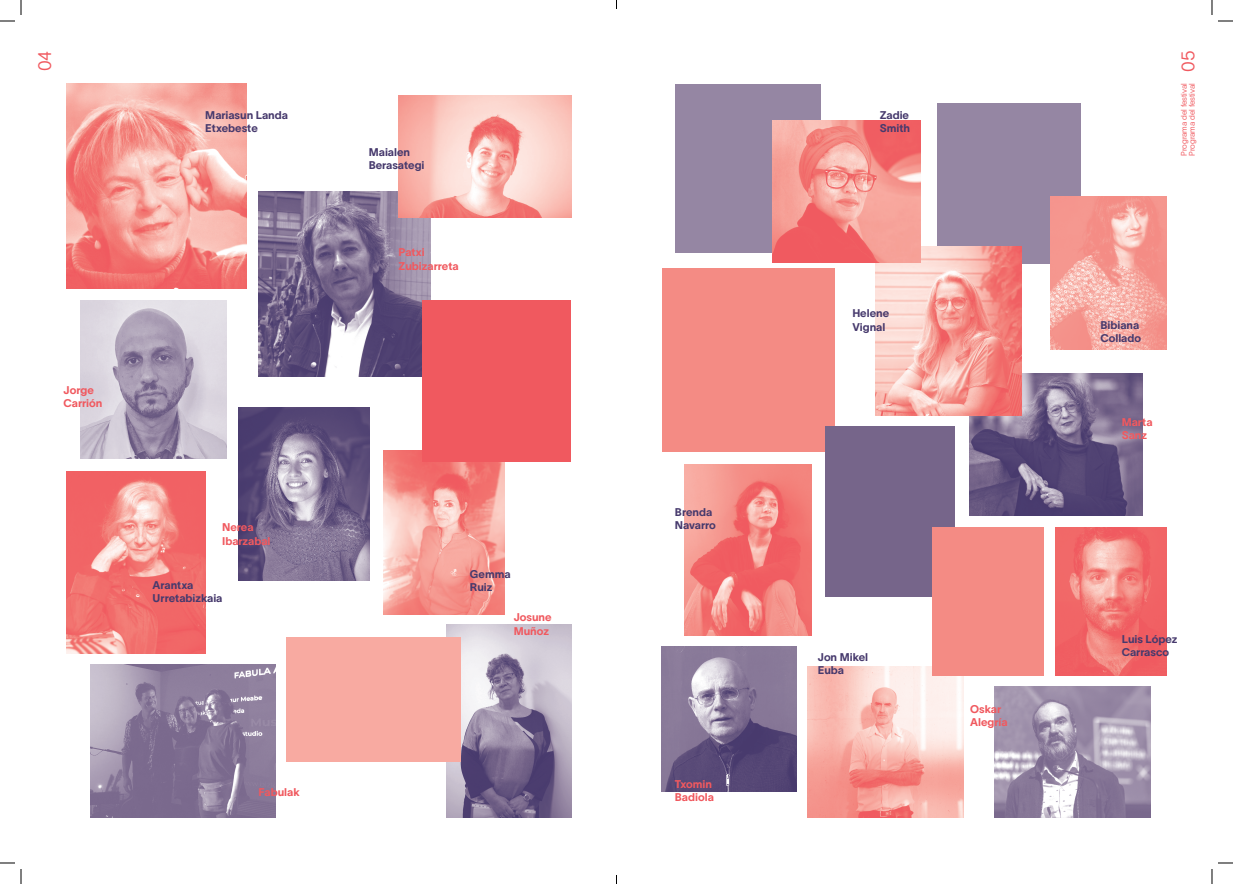
<style>
.page{position:relative;width:1233px;height:884px;background:#fff}
.page>*{position:absolute;margin:0;border:0;box-sizing:border-box;transform-origin:0 0}
.t1{font:18px "TWK Lausanne Pan 250";color:#f0595f}
.nombre_ponentes{font:11px/13.2px "TWK Lausanne Pan 750";color:#473a6d}
.nombre_ponentes-2{font:11px/13.2px "TWK Lausanne Pan 750";color:#f0595f}
.t2{font:8px/8px "TWK Lausanne Pan 250";color:#f0595f}
</style>
<div class="page">
<img style="left:969px;top:373px;width:173px;height:142px">
<img style="left:67px;top:83px;width:179px;height:205px">
<img style="left:258px;top:191px;width:173px;height:186px">
<img style="left:239px;top:408px;width:131px;height:173px">
<img style="left:398px;top:95px;width:173px;height:123px">
<img style="left:81px;top:300px;width:145px;height:158px">
<img style="left:384px;top:450px;width:120px;height:164px">
<div style="left:662px;top:268px;width:172px;height:184px;background:#f48b84"></div>
<img style="left:684px;top:465px;width:128px;height:170px">
<div style="left:825px;top:426px;width:130px;height:171px;background:#76658a"></div>
<div style="left:937px;top:104px;width:143px;height:160px;background:#9586a3"></div>
<div style="left:675px;top:84px;width:145px;height:168px;background:#9586a3"></div>
<img style="left:875px;top:247px;width:146px;height:168px">
<img style="left:66px;top:472px;width:139px;height:181px">
<img style="left:446px;top:625px;width:125px;height:193px">
<img style="left:772px;top:120px;width:148px;height:142px">
<img style="left:994px;top:686px;width:156px;height:132px">
<img style="left:662px;top:646px;width:134px;height:146px">
<img style="left:807px;top:666px;width:156px;height:152px">
<img style="left:91px;top:665px;width:184px;height:153px">
<div style="left:286px;top:638px;width:174px;height:124px;background:#f8aaa1"></div>
<div style="left:423px;top:300px;width:148px;height:162px;background:#f0595f"></div>
<img style="left:1050px;top:197px;width:116px;height:153px">
<img style="left:1055px;top:527px;width:111px;height:149px">
<div style="left:932px;top:527px;width:112px;height:149px;background:#f48b84"></div>
<svg style="left:1218px;top:20px;width:15px;height:2px"></svg>
<svg style="left:1218px;top:862px;width:15px;height:2px"></svg>
<svg style="left:0;top:0;width:22px;height:22px"></svg>
<svg style="left:0;top:862px;width:22px;height:22px"></svg>
<svg style="left:1211px;top:0;width:1px;height:15px"></svg>
<svg style="left:1211px;top:869px;width:1px;height:15px"></svg>
<h1 class="t1" style="left:32px;top:71px;width:22px;rotate:-90deg">04</h1>
<h1 class="t1" style="left:1175px;top:72px;width:23px;rotate:-90deg">05</h1>
<p class="nombre_ponentes" style="left:205px;top:108px;width:84px">Mariasun Landa<br>Etxebeste</p>
<p class="nombre_ponentes-2" style="left:64px;top:383px;width:40px">Jorge<br>Carrión</p>
<p class="nombre_ponentes-2" style="left:222px;top:520px;width:50px">Nerea<br>Ibarzabal</p>
<p class="nombre_ponentes" style="left:153px;top:578px;width:71px">Arantxa<br>Urretabizkaia</p>
<p class="nombre_ponentes-2" style="left:258px;top:784px;width:43px">Fabulak</p>
<p class="nombre_ponentes" style="left:369px;top:145px;width:57px">Maialen<br>Berasategi</p>
<p class="nombre_ponentes-2" style="left:398px;top:245px;width:62px">Patxi<br>Zubizarreta</p>
<p class="nombre_ponentes" style="left:470px;top:567px;width:42px">Gemma<br>Ruiz</p>
<p class="nombre_ponentes-2" style="left:514px;top:610px;width:39px">Josune<br>Muñoz</p>
<p class="nombre_ponentes" style="left:675px;top:505px;width:43px">Brenda<br>Navarro</p>
<p class="nombre_ponentes-2" style="left:675px;top:777px;width:41px">Txomin<br>Badiola</p>
<p class="nombre_ponentes" style="left:879px;top:108px;width:32px">Zadie<br>Smith</p>
<p class="nombre_ponentes" style="left:852px;top:306px;width:38px">Helene<br>Vignal</p>
<p class="nombre_ponentes" style="left:818px;top:650px;width:52px">Jon Mikel<br>Euba</p>
<p class="nombre_ponentes-2" style="left:970px;top:702px;width:39px">Oskar<br>Alegría</p>
<p class="t2" style="left:1179px;top:156px;width:74px;rotate:-90deg">Programa del festival<br>Programa del festival</p>
<p class="nombre_ponentes" style="left:1100px;top:318px;width:42px">Bibiana<br>Collado</p>
<p class="nombre_ponentes-2" style="left:1121px;top:414px;width:32px">Marta<br>Sanz</p>
<p class="nombre_ponentes" style="left:1121px;top:632px;width:57px">Luis López<br>Carrasco</p>
</div>
